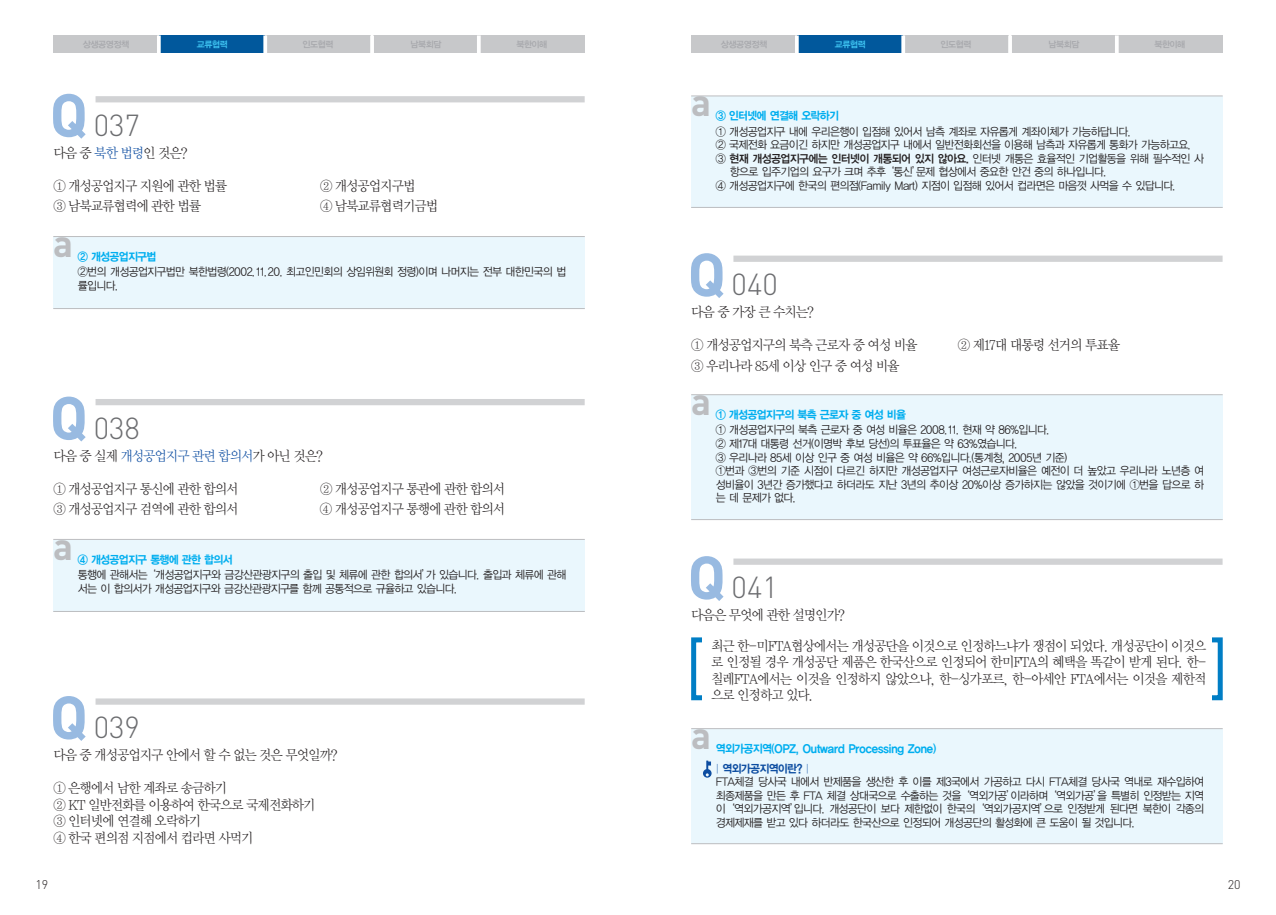
<style>
.page{position:relative;width:1276px;height:915px;background:#fff}
.page>*{position:absolute;margin:0;border:0;box-sizing:border-box;transform-origin:0 0}
.t1{font:700 60px "DIN";color:#98bae1}
.t2{font:700 37.5px "DIN";color:#bcbdc0}
.t3{font:300 30px "DIN";color:#6c6d70}
.t4{font:13.75px/16.5px "Y Mj O12";letter-spacing:-.13em;color:#231f20;scale:.95 1}
.t5{font:300 12.5px "DIN";color:#231f20}
.t6{font:11.25px/13.5px "YGO12";letter-spacing:-.13em;color:#231f20;scale:.95 1}
.t7{font:11.25px/20px "YGO15";letter-spacing:-.135em;color:#00aeef;scale:.95 1}
.t8{font:11.25px "YGO14";letter-spacing:-.13em;color:#231f20;scale:.95 1}
.t9{font:8.75px "YGO14";letter-spacing:-.13em;color:#a8a9ad}
.t10{font:8.75px "YGO14";letter-spacing:-.13em;color:#40c7f4}
.s1{color:#0d4da1}
.s2{font-family:"YGO12"}
.s3{font-family:"YGO11";color:#0d4da1}
</style>
<div class="page">
<div style="left:53px;top:35px;width:106px;height:18px;background:#c7c8ca"></div>
<div style="left:160px;top:35px;width:105px;height:18px;background:#01589c"></div>
<div style="left:265px;top:35px;width:106px;height:18px;background:#c7c8ca"></div>
<div style="left:373px;top:35px;width:106px;height:18px;background:#c7c8ca"></div>
<div style="left:479px;top:35px;width:106px;height:18px;background:#c7c8ca"></div>
<svg style="left:157px;top:35px;width:4px;height:18px"></svg>
<svg style="left:263px;top:35px;width:4px;height:18px"></svg>
<hr style="left:370px;top:35px;width:4px;height:18px;background:#fff">
<svg style="left:477px;top:35px;width:4px;height:18px"></svg>
<div style="left:691px;top:35px;width:106px;height:18px;background:#c7c8ca"></div>
<div style="left:797px;top:35px;width:106px;height:18px;background:#01589c"></div>
<div style="left:903px;top:35px;width:106px;height:18px;background:#c7c8ca"></div>
<div style="left:1011px;top:35px;width:105px;height:18px;background:#c7c8ca"></div>
<div style="left:1117px;top:35px;width:105px;height:18px;background:#c7c8ca"></div>
<hr style="left:795px;top:35px;width:3px;height:18px;background:#fff">
<svg style="left:901px;top:35px;width:4px;height:18px"></svg>
<hr style="left:1008px;top:35px;width:4px;height:18px;background:#fff">
<hr style="left:1115px;top:35px;width:3px;height:18px;background:#fff">
<div style="left:53px;top:237px;width:532px;height:71px;background:#eaf7fd"></div>
<hr style="left:53px;top:236px;width:532px;height:1px;background:#bcbdc0">
<hr style="left:53px;top:308px;width:532px;height:1px;background:#bcbdc0">
<div style="left:96px;top:96px;width:489px;height:6px;background:#d1d2d4"></div>
<div style="left:53px;top:539px;width:532px;height:72px;background:#eaf7fd"></div>
<hr style="left:53px;top:539px;width:532px;height:1px;background:#bcbdc0">
<hr style="left:53px;top:611px;width:532px;height:1px;background:#bcbdc0">
<div style="left:96px;top:399px;width:489px;height:6px;background:#d1d2d4"></div>
<div style="left:691px;top:96px;width:531px;height:111px;background:#eaf7fd"></div>
<hr style="left:691px;top:96px;width:531px;height:1px;background:#bcbdc0">
<hr style="left:691px;top:207px;width:531px;height:1px;background:#bcbdc0">
<div style="left:96px;top:698px;width:489px;height:6px;background:#d1d2d4"></div>
<div style="left:691px;top:395px;width:531px;height:124px;background:#eaf7fd"></div>
<hr style="left:691px;top:394px;width:531px;height:1px;background:#bcbdc0">
<hr style="left:691px;top:519px;width:531px;height:1px;background:#bcbdc0">
<div style="left:733px;top:255px;width:489px;height:7px;background:#d1d2d4"></div>
<div style="left:691px;top:728px;width:531px;height:115px;background:#eaf7fd"></div>
<hr style="left:691px;top:728px;width:531px;height:1px;background:#bcbdc0">
<hr style="left:691px;top:843px;width:531px;height:1px;background:#bcbdc0">
<div style="left:733px;top:558px;width:489px;height:6px;background:#d1d2d4"></div>
<div style="left:691px;top:637px;width:531px;height:63px;border:5px solid #007ec5"></div>
<div style="left:702px;top:634px;width:510px;height:72px;background:#fff"></div>
<svg style="left:703px;top:760px;width:8px;height:17px"></svg>
<p class="t9" style="left:83px;top:39px;width:48px">상생공영정책</p>
<p class="t10" style="left:197px;top:39px;width:33px">교류협력</p>
<p class="t9" style="left:302px;top:39px;width:33px">인도협력</p>
<p class="t9" style="left:410px;top:39px;width:33px">남북회담</p>
<p class="t9" style="left:516px;top:39px;width:33px">북한이해</p>
<p class="t9" style="left:720px;top:39px;width:48px">상생공영정책</p>
<p class="t10" style="left:834px;top:39px;width:33px">교류협력</p>
<p class="t9" style="left:940px;top:39px;width:33px">인도협력</p>
<p class="t9" style="left:1048px;top:39px;width:33px">남북회담</p>
<p class="t9" style="left:1154px;top:39px;width:33px">북한이해</p>
<h1 class="t1" style="left:50px;top:81px;width:40px">Q</h1>
<p class="t4" style="left:53px;top:145px;width:144px">다음 중 <span class="s1">북한 법령</span>인 것은?</p>
<p class="t4" style="left:53px;top:178px;width:185px">① 개성공업지구 지원에 관한 법률</p>
<p class="t4" style="left:320px;top:178px;width:103px">② 개성공업지구법</p>
<p class="t4" style="left:53px;top:198px;width:158px">③ 남북교류협력에 관한 법률</p>
<p class="t4" style="left:320px;top:198px;width:127px">④ 남북교류협력기금법</p>
<h3 class="t3" style="left:94px;top:108px;width:48px">037</h3>
<h2 class="t2" style="left:53px;top:222px;width:22px">a</h2>
<p class="t7" style="left:78px;top:246px;width:85px">② 개성공업지구법</p>
<p class="t6" style="left:78px;top:265px;width:516px">②번의 개성공업지구법만 북한법령(2002.11.20. 최고인민회의 상임위원회 정령)이며 나머지는 전부 대한민국의 법 률입니다.</p>
<h1 class="t1" style="left:50px;top:384px;width:40px">Q</h1>
<p class="t4" style="left:53px;top:447px;width:286px">다음 중 실제 <span class="s1">개성공업지구 관련 합의서</span>가 아닌 것은?</p>
<p class="t4" style="left:53px;top:480px;width:197px">① 개성공업지구 통신에 관한 합의서</p>
<p class="t4" style="left:320px;top:480px;width:197px">② 개성공업지구 통관에 관한 합의서</p>
<p class="t4" style="left:53px;top:500px;width:197px">③ 개성공업지구 검역에 관한 합의서</p>
<p class="t4" style="left:320px;top:500px;width:197px">④ 개성공업지구 통행에 관한 합의서</p>
<h3 class="t3" style="left:94px;top:410px;width:48px">038</h3>
<h2 class="t2" style="left:53px;top:524px;width:22px">a</h2>
<p class="t7" style="left:78px;top:549px;width:165px">④ 개성공업지구 통행에 관한 합의서</p>
<p class="t6" style="left:78px;top:568px;width:516px">통행에 관해서는‘개성공업지구와 금강산관광지구의 출입 및 체류에 관한 합의서’가 있습니다. 출입과 체류에 관해 서는 이 합의서가 개성공업지구와 금강산관광지구를 함께 공통적으로 규율하고 있습니다.</p>
<h1 class="t1" style="left:50px;top:683px;width:40px">Q</h1>
<p class="t4" style="left:53px;top:746px;width:302px">다음 중 개성공업지구 안에서 할 수 없는 것은 무엇일까?</p>
<p class="t4" style="left:53px;top:779px;width:278px">① 은행에서 남한 계좌로 송금하기<br>② KT 일반전화를 이용하여 한국으로 국제전화하기<br>③ 인터넷에 연결해 오락하기<br>④ 한국 편의점 지점에서 컵라면 사먹기</p>
<h3 class="t3" style="left:94px;top:710px;width:48px">039</h3>
<h2 class="t2" style="left:691px;top:81px;width:22px">a</h2>
<p class="t7" style="left:715px;top:106px;width:132px">③ 인터넷에 연결해 오락하기</p>
<p class="t6" style="left:715px;top:125px;width:502px">① 개성공업지구 내에 우리은행이 입점해 있어서 남측 계좌로 자유롭게 계좌이체가 가능하답니다.<br>② 국제전화 요금이긴 하지만 개성공업지구 내에서 일반전화회선을 이용해 남측과 자유롭게 통화가 가능하고요.</p>
<p class="t8" style="left:715px;top:151px;width:516px"><span class="s2">③</span> 현재 개성공업지구에는 인터넷이 개통되어 있지 않아요. <span class="s2">인터넷 개통은 효율적인 기업활동을 위해 필수적인 사</span></p>
<p class="t6" style="left:715px;top:165px;width:486px;text-indent:14px">항으로 입주기업의 요구가 크며 추후‘통신’문제 협상에서 중요한 안건 중의 하나입니다.<br>④ 개성공업지구에 한국의 편의점(Family Mart) 지점이 입점해 있어서 컵라면은 마음껏 사먹을 수 있답니다.</p>
<h1 class="t1" style="left:687px;top:240px;width:40px">Q</h1>
<p class="t4" style="left:691px;top:304px;width:132px">다음 중 가장 큰 수치는?</p>
<p class="t4" style="left:691px;top:337px;width:240px">① 개성공업지구의 북측 근로자 중 여성 비율</p>
<p class="t4" style="left:957px;top:337px;width:173px">② 제17대 대통령 선거의 투표율</p>
<p class="t4" style="left:691px;top:357px;width:222px">③ 우리나라 85세 이상 인구 중 여성 비율</p>
<h3 class="t3" style="left:731px;top:267px;width:48px">040</h3>
<h2 class="t2" style="left:691px;top:380px;width:22px">a</h2>
<p class="t7" style="left:715px;top:404px;width:203px">① 개성공업지구의 북측 근로자 중 여성 비율</p>
<p class="t6" style="left:715px;top:423px;width:516px">① 개성공업지구의 북측 근로자 중 여성 비율은 2008.11. 현재 약 86%입니다.<br>② 제17대 대통령 선거(이명박 후보 당선)의 투표율은 약 63%였습니다.<br>③ 우리나라 85세 이상 인구 중 여성 비율은 약 66%입니다.(통계청, 2005년 기준)<br>①번과 ③번의 기준 시점이 다르긴 하지만 개성공업지구 여성근로자비율은 예전이 더 높았고 우리나라 노년층 여 성비율이 3년간 증가했다고 하더라도 지난 3년의 추이상 20%이상 증가하지는 않았을 것이기에 ①번을 답으로 하 는 데 문제가 없다.</p>
<h1 class="t1" style="left:687px;top:543px;width:40px">Q</h1>
<p class="t4" style="left:691px;top:606px;width:164px">다음은 무엇에 관한 설명인가?</p>
<h3 class="t3" style="left:731px;top:570px;width:48px">041</h3>
<p class="t4" style="left:711px;top:637px;width:523px;text-align:justify">최근 한-미FTA협상에서는 개성공단을 이것으로 인정하느냐가 쟁점이 되었다. 개성공단이 이것으 로 인정될 경우 개성공단 제품은 한국산으로 인정되어 한미FTA의 혜택을 똑같이 받게 된다. 한-칠레FTA에서는 이것을 인정하지 않았으나, 한-싱가포르, 한-아세안 FTA에서는 이것을 제한적 으로 인정하고 있다.</p>
<h2 class="t2" style="left:691px;top:713px;width:22px">a</h2>
<p class="t7" style="left:715px;top:738px;width:235px">역외가공지역(OPZ, Outward Processing Zone) <span class="s3">|</span> <span class="s1">역외가공지역이란?</span> <span class="s3">|</span></p>
<p class="t6" style="left:715px;top:775px;width:516px;text-align:justify">FTA체결 당사국 내에서 반제품을 생산한 후 이를 제3국에서 가공하고 다시 FTA체결 당사국 역내로 재수입하여 최종제품을 만든 후 FTA 체결 상대국으로 수출하는 것을‘역외가공’이라하며‘역외가공’을 특별히 인정받는 지역 이‘역외가공지역’입니다. 개성공단이 보다 제한없이 한국의‘역외가공지역’으로 인정받게 된다면 북한이 각종의 경제제재를 받고 있다 하더라도 한국산으로 인정되어 개성공단의 활성화에 큰 도움이 될 것입니다.</p>
<p class="t5" style="left:35px;top:877px;width:14px">19</p>
<p class="t5" style="left:1227px;top:877px;width:14px">20</p>
</div>
